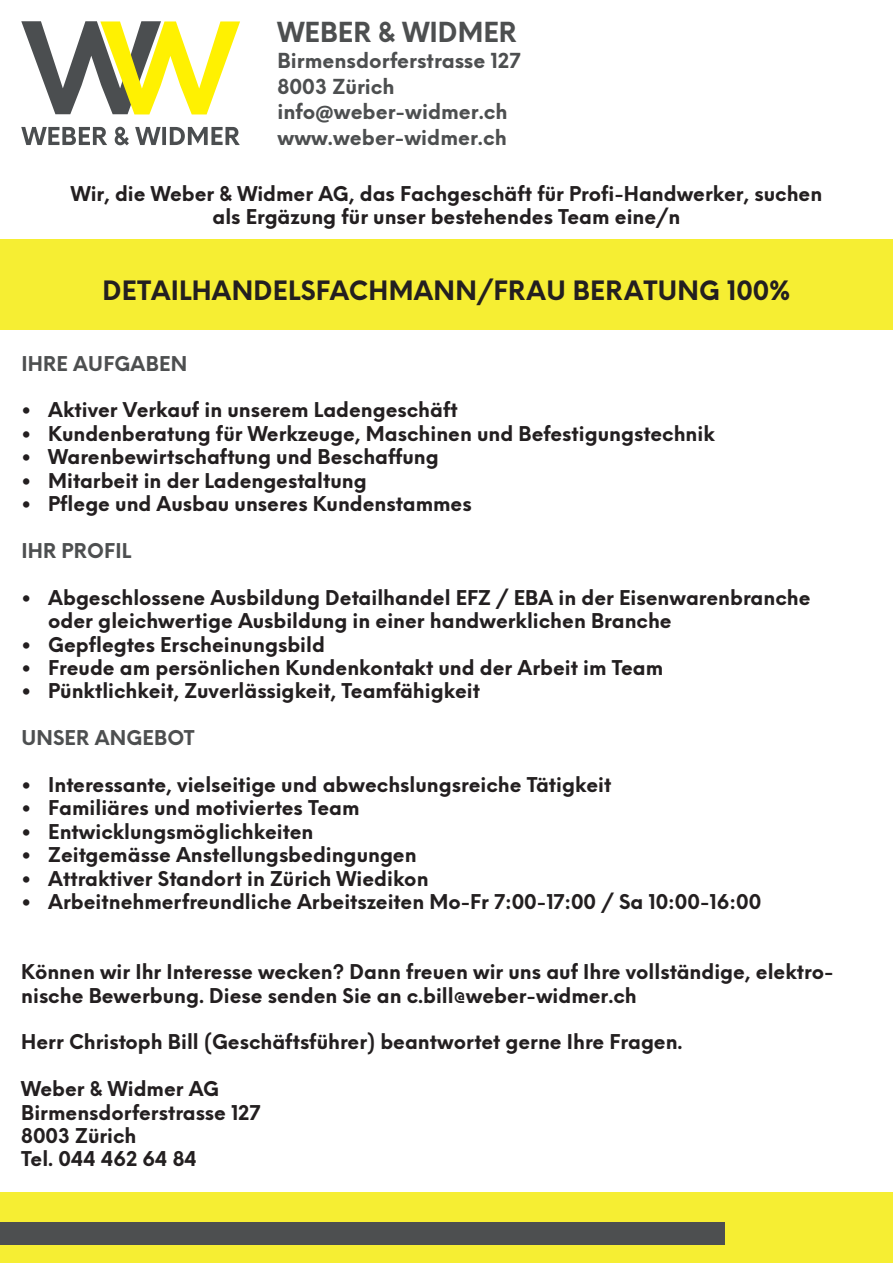
<style>
.page{position:relative;width:893px;height:1263px;background:#fff}
.page>*{position:absolute;margin:0;border:0;box-sizing:border-box;transform-origin:0 0}
.t1{font:700 26.4px "Neue Einstellung";color:#4d4f50}
.t2{font:700 25.5px "Neue Einstellung";letter-spacing:.01em;color:#231f20}
.t3{font:700 19.8px "Neue Einstellung";color:#4d4f50}
.t4{font:700 19.5px/23.4px "Neue Einstellung";color:#231f20}
.t5{font:700 19.5px "Neue Einstellung";letter-spacing:.01em;color:#4d4f50}
.s1{font-family:"Acumin Variable Concept";font-weight:400}
</style>
<div class="page">
<div style="left:0;top:239px;width:893px;height:91px;background:#f6ee33"></div>
<svg style="left:21px;top:21px;width:219px;height:93px"></svg>
<svg style="left:21px;top:127px;width:219px;height:18px"></svg>
<div style="left:0;top:1192px;width:893px;height:71px;background:#f6ee33"></div>
<div style="left:0;top:1222px;width:724px;height:23px;background:#4d4f50"></div>
<p class="t1" style="left:278px;top:14px;width:241px">WEBER &amp; WIDMER</p>
<p class="t3" style="left:278px;top:47px;width:244px">Birmensdorferstrasse 127</p>
<p class="t3" style="left:278px;top:72px;width:119px">8003 Zürich</p>
<p class="t3" style="left:278px;top:98px;width:231px">info<span class="s1">@</span>weber-widmer.ch</p>
<p class="t3" style="left:278px;top:123px;width:231px">www.weber-widmer.ch</p>
<p class="t4" style="left:71px;top:182px;width:753px;text-align:center">Wir, die Weber &amp; Widmer AG, das Fachgeschäft für Profi-Handwerker, suchen als Ergäzung für unser bestehendes Team eine/n</p>
<p class="t2" style="left:103px;top:272px;width:690px">DETAILHANDELSFACHMANN/FRAU BERATUNG 100%</p>
<p class="t5" style="left:21px;top:350px;width:167px">IHRE AUFGABEN</p>
<p class="t4" style="left:21px;top:399px;width:438px">• Aktiver Verkauf in unserem Ladengeschäft</p>
<p class="t4" style="left:21px;top:422px;width:695px">• Kundenberatung für Werkzeuge, Maschinen und Befestigungstechnik</p>
<p class="t4" style="left:21px;top:445px;width:419px">• Warenbewirtschaftung und Beschaffung</p>
<p class="t4" style="left:21px;top:469px;width:347px">• Mitarbeit in der Ladengestaltung</p>
<p class="t4" style="left:21px;top:492px;width:452px">• Pflege und Ausbau unseres Kundenstammes</p>
<p class="t5" style="left:21px;top:537px;width:111px">IHR PROFIL</p>
<p class="t4" style="left:48px;top:586px;width:764px;text-indent:-27px">• Abgeschlossene Ausbildung Detailhandel EFZ / EBA in der Eisenwarenbranche oder gleichwertige Ausbildung in einer handwerklichen Branche</p>
<p class="t4" style="left:21px;top:633px;width:305px">• Gepflegtes Erscheinungsbild</p>
<p class="t4" style="left:21px;top:656px;width:644px">• Freude am persönlichen Kundenkontakt und der Arbeit im Team</p>
<p class="t4" style="left:21px;top:679px;width:460px">• Pünktlichkeit, Zuverlässigkeit, Teamfähigkeit</p>
<p class="t5" style="left:21px;top:724px;width:175px">UNSER ANGEBOT</p>
<p class="t4" style="left:21px;top:773px;width:592px">• Interessante, vielseitige und abwechslungsreiche Tätigkeit</p>
<p class="t4" style="left:21px;top:796px;width:340px">• Familiäres und motiviertes Team</p>
<p class="t4" style="left:21px;top:820px;width:294px">• Entwicklungsmöglichkeiten</p>
<p class="t4" style="left:21px;top:843px;width:397px">• Zeitgemässe Anstellungsbedingungen</p>
<p class="t4" style="left:21px;top:867px;width:409px">• Attraktiver Standort in Zürich Wiedikon</p>
<p class="t4" style="left:21px;top:890px;width:741px">• Arbeitnehmerfreundliche Arbeitszeiten Mo-Fr 7:00-17:00 / Sa 10:00-16:00</p>
<p class="t4" style="left:21px;top:960px;width:814px">Können wir Ihr Interesse wecken? Dann freuen wir uns auf Ihre vollständige, elektro&shy;nische Bewerbung. Diese senden Sie an c.bill@weber-widmer.ch</p>
<p class="t4" style="left:21px;top:1030px;width:663px">Herr Christoph Bill (Geschäftsführer) beantwortet gerne Ihre Fragen.</p>
<p class="t4" style="left:21px;top:1077px;width:199px">Weber &amp; Widmer AG</p>
<p class="t4" style="left:21px;top:1101px;width:241px">Birmensdorferstrasse 127</p>
<p class="t4" style="left:21px;top:1124px;width:117px">8003 Zürich</p>
<p class="t4" style="left:21px;top:1147px;width:177px">Tel. 044 462 64 84</p>
</div>
